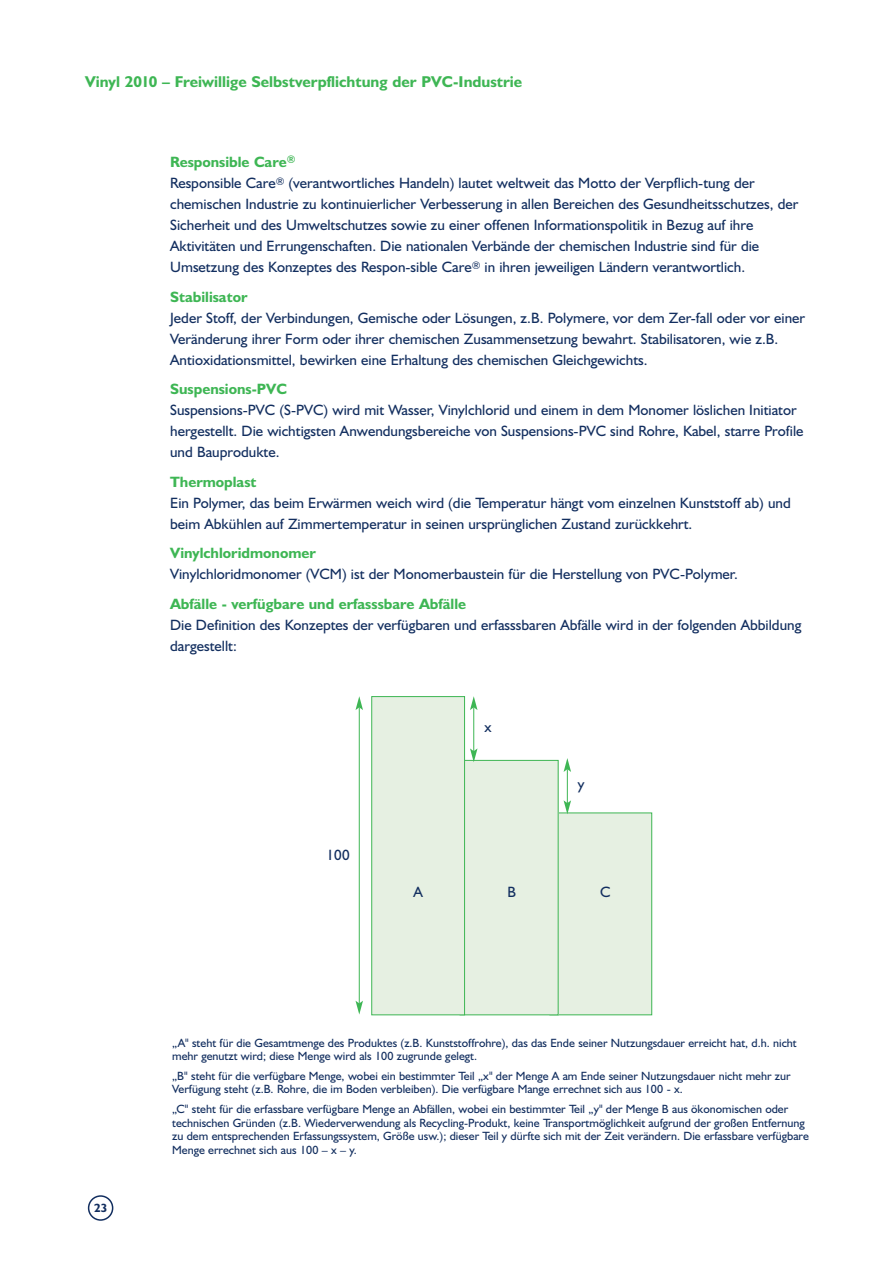
<style>
.page{position:relative;width:893px;height:1262px;background:#fff}
.page>*{position:absolute;margin:0;border:0;box-sizing:border-box;transform-origin:0 0}
.t1{font:700 15.75px "Humanist 521 BT";color:#3eb654}
.t2{font:15px/21px "Humanist 521 BT";color:#122e5f}
.t3{font:700 15px "Humanist 521 BT";color:#3eb654}
.t4{font:12px/13.5px "Humanist 521 BT";color:#122e5f}
.t5{font:700 12px "Humanist 521 BT";color:#122e5f}
.s1{font-weight:700;color:#3eb654}
</style>
<div class="page">
<div style="left:88px;top:1195px;width:25px;height:25px;border:2px solid #122e5f;border-radius:50%"></div>
<div style="left:550px;top:813px;width:101px;height:201px;background:#e6f0e2"></div>
<div style="left:549px;top:812px;width:103px;height:203px;border:1px solid #3eb654"></div>
<div style="left:460px;top:760px;width:98px;height:254px;background:#e6f0e2"></div>
<div style="left:372px;top:696px;width:92px;height:318px;background:#e6f0e2"></div>
<div style="left:371px;top:696px;width:94px;height:319px;border:1px solid #3eb654"></div>
<hr style="left:359px;top:707px;width:1px;height:296px;background:#3eb654">
<svg style="left:355px;top:696px;width:8px;height:14px"></svg>
<svg style="left:355px;top:1000px;width:8px;height:14px"></svg>
<hr style="left:473px;top:707px;width:1px;height:44px;background:#3eb654">
<svg style="left:470px;top:696px;width:7px;height:14px"></svg>
<svg style="left:470px;top:748px;width:7px;height:14px"></svg>
<hr style="left:567px;top:769px;width:1px;height:34px;background:#3eb654">
<svg style="left:563px;top:758px;width:8px;height:14px"></svg>
<svg style="left:563px;top:800px;width:8px;height:14px"></svg>
<p class="t1" style="left:85px;top:76px;width:438px">Vinyl 2010 – Freiwillige Selbstverpflichtung der PVC-Industrie</p>
<p class="t2" style="left:170px;top:153px;width:629px"><span class="s1">Responsible Care</span><sup>®<br></sup>Responsible Care<sup>®</sup> (verantwortliches Handeln) lautet weltweit das Motto der Verpflich-tung der chemischen Industrie zu kontinuierlicher Verbesserung in allen Bereichen des Gesundheitsschutzes, der Sicherheit und des Umweltschutzes sowie zu einer offenen Informationspolitik in Bezug auf ihre Aktivitäten und Errungenschaften. Die nationalen Verbände der chemischen Industrie sind für die Umsetzung des Konzeptes des Respon-sible Care<sup>®</sup> in ihren jeweiligen Ländern verantwortlich.</p>
<p class="t3" style="left:170px;top:291px;width:79px">Stabilisator</p>
<p class="t2" style="left:170px;top:309px;width:636px">Jeder Stoff, der Verbindungen, Gemische oder Lösungen, z.B. Polymere, vor dem Zer-fall oder vor einer<br>Veränderung ihrer Form oder ihrer chemischen Zusammensetzung bewahrt. Stabilisatoren, wie z.B.<br>Antioxidationsmittel, bewirken eine Erhaltung des chemischen Gleichgewichts.</p>
<p class="t3" style="left:170px;top:383px;width:118px">Suspensions-PVC</p>
<p class="t2" style="left:170px;top:401px;width:634px">Suspensions-PVC (S-PVC) wird mit Wasser, Vinylchlorid und einem in dem Monomer löslichen Initiator hergestellt. Die wichtigsten Anwendungsbereiche von Suspensions-PVC sind Rohre, Kabel, starre Profile und Bauprodukte.</p>
<p class="t3" style="left:170px;top:476px;width:88px">Thermoplast</p>
<p class="t2" style="left:170px;top:494px;width:622px">Ein Polymer, das beim Erwärmen weich wird (die Temperatur hängt vom einzelnen Kunststoff ab) und beim Abkühlen auf Zimmertemperatur in seinen ursprünglichen Zustand zurückkehrt.</p>
<p class="t3" style="left:170px;top:548px;width:147px">Vinylchloridmonomer</p>
<p class="t2" style="left:170px;top:565px;width:569px">Vinylchloridmonomer (VCM) ist der Monomerbaustein für die Herstellung von PVC-Polymer.</p>
<p class="t3" style="left:170px;top:598px;width:297px">Abfälle - verfügbare und erfasssbare Abfälle</p>
<p class="t2" style="left:170px;top:616px;width:632px">Die Definition des Konzeptes der verfügbaren und erfasssbaren Abfälle wird in der folgenden Abbildung dargestellt:</p>
<p class="t2" style="left:326px;top:845px;width:25px">100</p>
<p class="t2" style="left:484px;top:718px;width:9px">x</p>
<p class="t2" style="left:578px;top:775px;width:8px">y</p>
<p class="t2" style="left:413px;top:883px;width:11px">A</p>
<p class="t2" style="left:507px;top:883px;width:10px">B</p>
<p class="t2" style="left:600px;top:883px;width:12px">C</p>
<p class="t5" style="left:94px;top:1203px;width:15px">23</p>
<p class="t4" style="left:172px;top:1037px;width:626px">„A" steht für die Gesamtmenge des Produktes (z.B. Kunststoffrohre), das das Ende seiner Nutzungsdauer erreicht hat, d.h. nicht mehr genutzt wird; diese Menge wird als 100 zugrunde gelegt.</p>
<p class="t4" style="left:172px;top:1070px;width:620px">„B" steht für die verfügbare Menge, wobei ein bestimmter Teil „x" der Menge A am Ende seiner Nutzungsdauer nicht mehr zur<br>Verfügung steht (z.B. Rohre, die im Boden verbleiben). Die verfügbare Mange errechnet sich aus 100 - x.</p>
<p class="t4" style="left:172px;top:1103px;width:638px">„C" steht für die erfassbare verfügbare Menge an Abfällen, wobei ein bestimmter Teil „y" der Menge B aus ökonomischen oder technischen Gründen (z.B. Wiederverwendung als Recycling-Produkt, keine Transportmöglichkeit aufgrund der großen Entfernung zu dem entsprechenden Erfassungssystem, Größe usw.); dieser Teil y dürfte sich mit der Zeit verändern. Die erfassbare verfügbare Menge errechnet sich aus 100 – x – y.</p>
</div>
